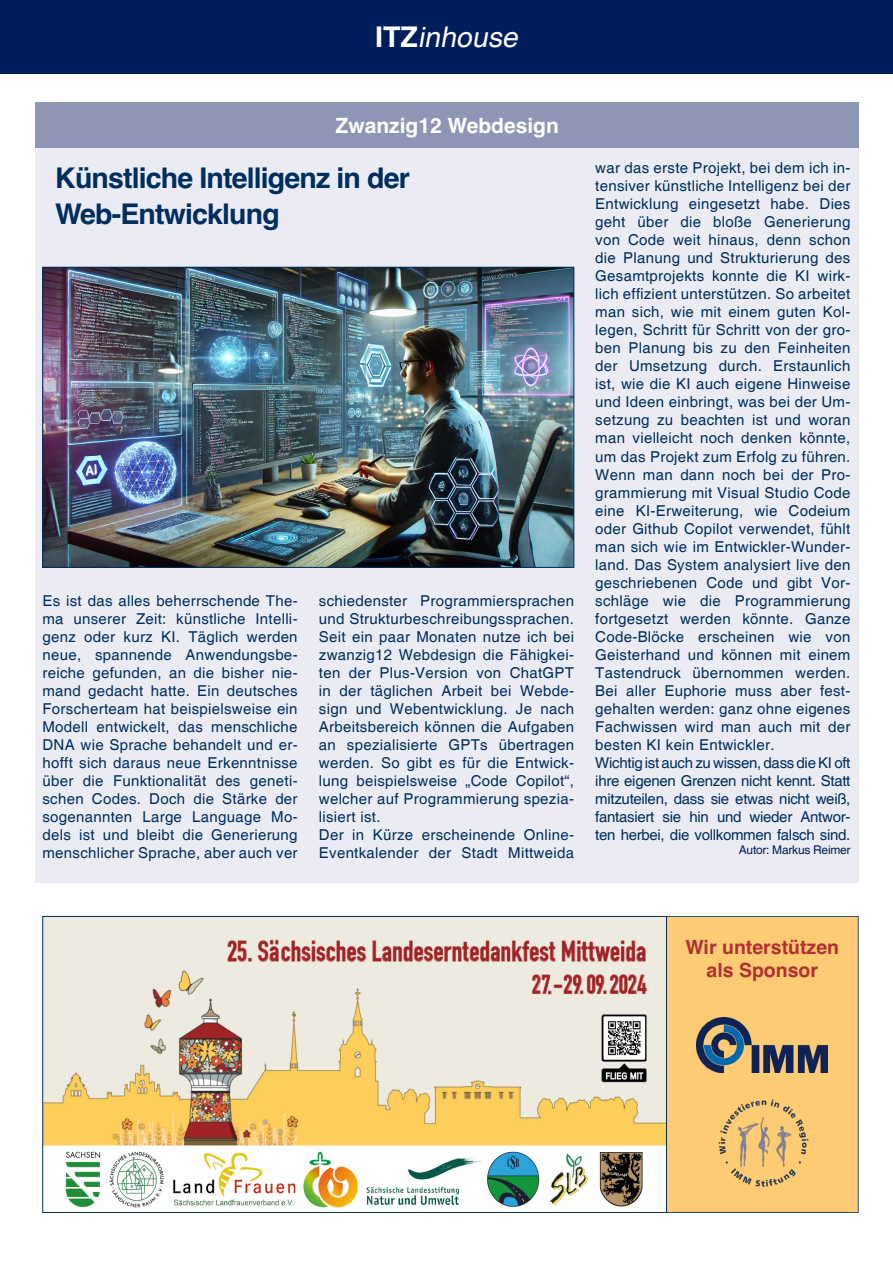
<style>
.page{position:relative;width:893px;height:1263px;background:#fff}
.page>*{position:absolute;margin:0;border:0;box-sizing:border-box;transform-origin:0 0}
.t1{font:700 28.5px "Helvetica";letter-spacing:-.03em;color:#002e5e}
.t2{font:italic 28.5px "Helvetica";color:#fff}
.t3{font:700 21px "Helvetica";color:#fff}
.t4{font:700 19.5px "Helvetica";color:#b03132}
.t5{font:15px/18px "Helvetica";letter-spacing:.02em;color:#002e5e;text-align:justify}
.t6{font:12px "Helvetica";letter-spacing:-.02em;color:#001e5b}
.s1{font-weight:700;font-style:normal}
</style>
<div class="page">
<div style="left:0;top:0;width:893px;height:73px;background:#001e5b"></div>
<div style="left:35px;top:103px;width:824px;height:780px;background:#ebecf3"></div>
<img style="left:45px;top:269px;width:527px;height:297px">
<div style="left:43px;top:267px;width:531px;height:301px;border:1px solid #002e5e"></div>
<div style="left:35px;top:103px;width:824px;height:45px;background:#8e96b6"></div>
<img style="left:45px;top:918px;width:620px;height:290px">
<div style="left:666px;top:916px;width:192px;height:297px;background:#fdcb73;border:1px solid #002e5e"></div>
<img style="left:697px;top:1018px;width:131px;height:55px">
<img style="left:718px;top:1099px;width:91px;height:88px">
<p class="t2" style="left:375px;top:20px;width:150px"><span class="s1">I T Z</span> inhouse</p>
<p class="t3" style="left:336px;top:109px;width:225px">Zwanzig12 Webdesign</p>
<p class="t1" style="left:55px;top:155px;width:356px">Künstliche Intelligenz in der</p>
<p class="t1" style="left:55px;top:191px;width:226px">Web-Entwicklung</p>
<p class="t5" style="left:43px;top:592px;width:257px">Es ist das alles beherrschende The&shy;ma unserer Zeit: künstliche Intelli&shy;genz oder kurz KI. Täglich werden neue, spannende Anwendungsbe&shy;reiche gefunden, an die bisher nie&shy;mand gedacht hatte. Ein deutsches Forscherteam hat beispielsweise ein Modell entwickelt, das menschliche DNA wie Sprache behandelt und er&shy;hofft sich daraus neue Erkenntnisse über die Funktionalität des geneti&shy;schen Codes. Doch die Stärke der sogenannten Large Language Mo&shy;dels ist und bleibt die Generierung menschlicher Sprache, aber auch ver</p>
<p class="t5" style="left:319px;top:592px;width:257px">schiedenster Programmiersprachen und Strukturbeschreibungssprachen.<br>Seit ein paar Monaten nutze ich bei zwanzig12 Webdesign die Fähigkei&shy;ten der Plus-Version von ChatGPT in der täglichen Arbeit bei Webde&shy;sign und Webentwicklung. Je nach Arbeitsbereich können die Aufgaben an spezialisierte GPTs übertragen werden. So gibt es für die Entwick&shy;lung beispielsweise „Code Copilot“, welcher auf Programmierung spezia&shy;lisiert ist.</p>
<p class="t5" style="left:319px;top:826px;width:257px">Der in Kürze erscheinende Online-<br>Eventkalender der Stadt Mittweida</p>
<p class="t5" style="left:595px;top:160px;width:257px">war das erste Projekt, bei dem ich in&shy;tensiver künstliche Intelligenz bei der Entwicklung eingesetzt habe. Dies geht über die bloße Generierung von Code weit hinaus, denn schon die Planung und Strukturierung des Gesamtprojekts konnte die KI wirk&shy;lich effizient unterstützen. So arbeitet man sich, wie mit einem guten Kol&shy;legen, Schritt für Schritt von der gro&shy;ben Planung bis zu den Feinheiten der Umsetzung durch. Erstaunlich ist, wie die KI auch eigene Hinweise und Ideen einbringt, was bei der Um&shy;setzung zu beachten ist und woran man vielleicht noch denken könnte, um das Projekt zum Erfolg zu führen.<br>Wenn man dann noch bei der Pro&shy;grammierung mit Visual Studio Code eine KI-Erweiterung, wie Codeium oder Github Copilot verwendet, fühlt man sich wie im Entwickler-Wunder&shy;land. Das System analysiert live den geschriebenen Code und gibt Vor&shy;schläge wie die Programmierung fortgesetzt werden könnte. Ganze Code-Blöcke erscheinen wie von Geisterhand und können mit einem Tastendruck übernommen werden.<br>Bei aller Euphorie muss aber fest&shy;gehalten werden: ganz ohne eigenes Fachwissen wird man auch mit der besten KI kein Entwickler.</p>
<p class="t5" style="left:595px;top:754px;width:257px">Wichtig ist auch zu wissen, dass die KI oft ihre eigenen Grenzen nicht kennt. Statt mitzuteilen, dass sie etwas nicht weiß, fantasiert sie hin und wieder Antwor&shy;ten herbei, die vollkommen falsch sind.</p>
<p class="t6" style="left:739px;top:843px;width:113px">Autor: Markus Reimer</p>
<p class="t4" style="left:686px;top:931px;width:155px">Wir unterstützen</p>
<p class="t4" style="left:706px;top:955px;width:113px">als Sponsor</p>
</div>
